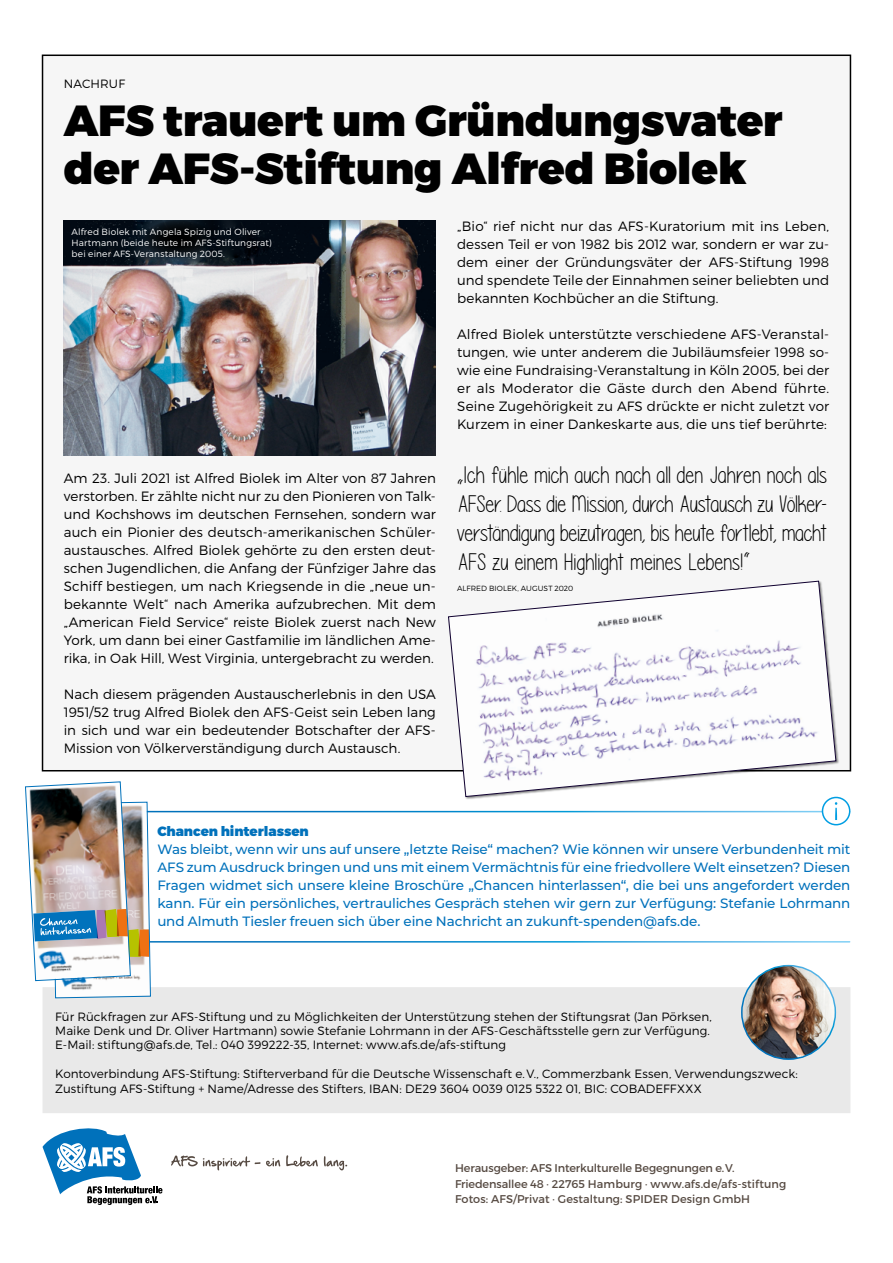
<style>
.page{position:relative;width:893px;height:1263px;background:#fff}
.page>*{position:absolute;margin:0;border:0;box-sizing:border-box;transform-origin:0 0}
.t1{font:900 43.5px/48px "Montserrat";letter-spacing:-.01em;color:#000}
.t2{font:24px/28.8px "Please write me a song";color:#000;text-align:justify}
.t3{font:300 13.5px/18px "Montserrat";color:#000;text-align:justify}
.t4{font:500 13.5px/18px "Montserrat";letter-spacing:-.01em;color:#0071bb;text-align:justify}
.t5{font:900 13.5px "Montserrat";letter-spacing:-.005em;color:#0071bb}
.t6{font:300 12px/14.4px "Montserrat";letter-spacing:.005em;color:#000}
.t7{font:11.25px "Montserrat";color:#564a42}
.t8{font:300 9px/10.8px "Montserrat";letter-spacing:.015em;color:#fff}
.t9{font:300 7.5px "Montserrat";letter-spacing:.005em;color:#000}
</style>
<div class="page">
<div style="left:43px;top:55px;width:807px;height:716px;background:#f6f6f6"></div>
<img style="left:64px;top:220px;width:372px;height:236px">
<div style="left:822px;top:797px;width:28px;height:28px;border:2px solid #009ee3;border-radius:50%"></div>
<svg style="left:835px;top:802px;width:2px;height:18px"></svg>
<svg style="left:43px;top:1128px;width:119px;height:77px"></svg>
<svg style="left:171px;top:1155px;width:89px;height:15px"></svg>
<svg style="left:266px;top:1158px;width:14px;height:8px"></svg>
<svg style="left:286px;top:1155px;width:32px;height:11px"></svg>
<svg style="left:324px;top:1156px;width:23px;height:14px"></svg>
<div style="left:43px;top:987px;width:807px;height:126px;background:#e9e9e9"></div>
<img style="left:742px;top:965px;width:93px;height:94px;border-radius:47px">
<div style="left:741px;top:965px;width:95px;height:95px;border:2px solid #fff;border-radius:50%"></div>
<div style="left:448px;top:580px;width:391px;height:220px;background:#000;opacity:.5"></div>
<svg style="left:448px;top:581px;width:388px;height:216px"></svg>
<img style="left:25px;top:781px;width:126px;height:217px">
<svg style="left:143px;top:220px;width:70px;height:39px;background:#070d13"></svg>
<p class="t6" style="left:64px;top:76px;width:63px">NACHRUF</p>
<p class="t1" style="left:64px;top:98px;width:720px">AFS trauert um Gründungsvater der AFS-Stiftung Alfred Biolek</p>
<p class="t8" style="left:72px;top:226px;width:201px">Alfred Biolek mit Angela Spizig und Oliver<br>Hartmann (beide heute im AFS-Stiftungsrat) bei einer AFS-Veranstaltung 2005.</p>
<p class="t3" style="left:64px;top:469px;width:374px">Am 23. Juli 2021 ist Alfred Biolek im Alter von 87 Jahren verstorben. Er zählte nicht nur zu den Pionieren von Talk&shy;und Kochshows im deutschen Fernsehen, sondern war auch ein Pionier des deutsch-amerikanischen Schüler&shy;austausches. Alfred Biolek gehörte zu den ersten deut&shy;schen Jugendlichen, die Anfang der Fünfziger Jahre das Schiff bestiegen, um nach Kriegsende in die „neue un&shy;bekannte Welt“ nach Amerika aufzubrechen. Mit dem „American Field Service“ reiste Biolek zuerst nach New York, um dann bei einer Gastfamilie im ländlichen Ame&shy;rika, in Oak Hill, West Virginia, untergebracht zu werden.</p>
<p class="t3" style="left:64px;top:685px;width:374px">Nach diesem prägenden Austauscherlebnis in den USA 1951/52 trug Alfred Biolek den AFS-Geist sein Leben lang in sich und war ein bedeutender Botschafter der AFS-Mission von Völkerverständigung durch Austausch.</p>
<p class="t3" style="left:457px;top:217px;width:374px">„Bio“ rief nicht nur das AFS-Kuratorium mit ins Leben, dessen Teil er von 1982 bis 2012 war, sondern er war zu&shy;dem einer der Gründungsväter der AFS-Stiftung 1998 und spendete Teile der Einnahmen seiner beliebten und bekannten Kochbücher an die Stiftung.</p>
<p class="t3" style="left:457px;top:325px;width:374px">Alfred Biolek unterstützte verschiedene AFS-Veranstal&shy;tungen, wie unter anderem die Jubiläumsfeier 1998 so&shy;wie eine Fundraising-Veranstaltung in Köln 2005, bei der er als Moderator die Gäste durch den Abend führte.<br>Seine Zugehörigkeit zu AFS drückte er nicht zuletzt vor Kurzem in einer Dankeskarte aus, die uns tief berührte:</p>
<p class="t2" style="left:457px;top:461px;width:372px">Ich fühle mich auch nach all den Jahren noch als AFSer. Dass die Mission, durch Austausch zu Völker&shy;verständigung beizutragen, bis heute fortlebt, macht AFS zu einem Highlight meines Lebens!“</p>
<p class="t9" style="left:457px;top:584px;width:118px">ALFRED BIOLEK, AUGUST 2020</p>
<p class="t2" style="left:457px;top:475px;width:8px">“</p>
<p class="t5" style="left:157px;top:823px;width:153px">Chancen hinterlassen</p>
<p class="t4" style="left:157px;top:839px;width:695px">Was bleibt, wenn wir uns auf unsere „letzte Reise“ machen? Wie können wir unsere Verbundenheit mit AFS zum Ausdruck bringen und uns mit einem Vermächtnis für eine friedvollere Welt einsetzen? Diesen Fragen widmet sich unsere kleine Broschüre „Chancen hinterlassen“, die bei uns angefordert werden kann. Für ein persönliches, vertrauliches Gespräch stehen wir gern zur Verfügung: Stefanie Lohrmann und Almuth Tiesler freuen sich über eine Nachricht an zukunft-spenden@afs.de.</p>
<p class="t6" style="left:55px;top:1009px;width:658px">Für Rückfragen zur AFS-Stiftung und zu Möglichkeiten der Unterstützung stehen der Stiftungsrat (Jan Pörksen,</p>
<p class="t6" style="left:55px;top:1023px;width:656px">Maike Denk und Dr. Oliver Hartmann) sowie Stefanie Lohrmann in der AFS-Geschäftsstelle gern zur Verfügung.</p>
<p class="t6" style="left:55px;top:1038px;width:452px">E-Mail: stiftung@afs.de, Tel.: 040 399222-35, Internet: www.afs.de/afs-stiftung</p>
<p class="t6" style="left:55px;top:1066px;width:744px">Kontoverbindung AFS-Stiftung: Stifterverband für die Deutsche Wissenschaft e.V., Commerzbank Essen, Verwendungszweck:<br>Zustiftung AFS-Stiftung + Name/Adresse des Stifters, IBAN: DE29 3604 0039 0125 5322 01, BIC: COBADEFFXXX</p>
<p class="t7" style="left:455px;top:1161px;width:281px">Herausgeber: AFS Interkulturelle Begegnungen e.V.</p>
<p class="t7" style="left:455px;top:1177px;width:333px">Friedensallee 48 · 22765 Hamburg · www.afs.de/afs-stiftung</p>
<p class="t7" style="left:455px;top:1192px;width:297px">Fotos: AFS/Privat · Gestaltung: SPIDER Design GmbH</p>
</div>
